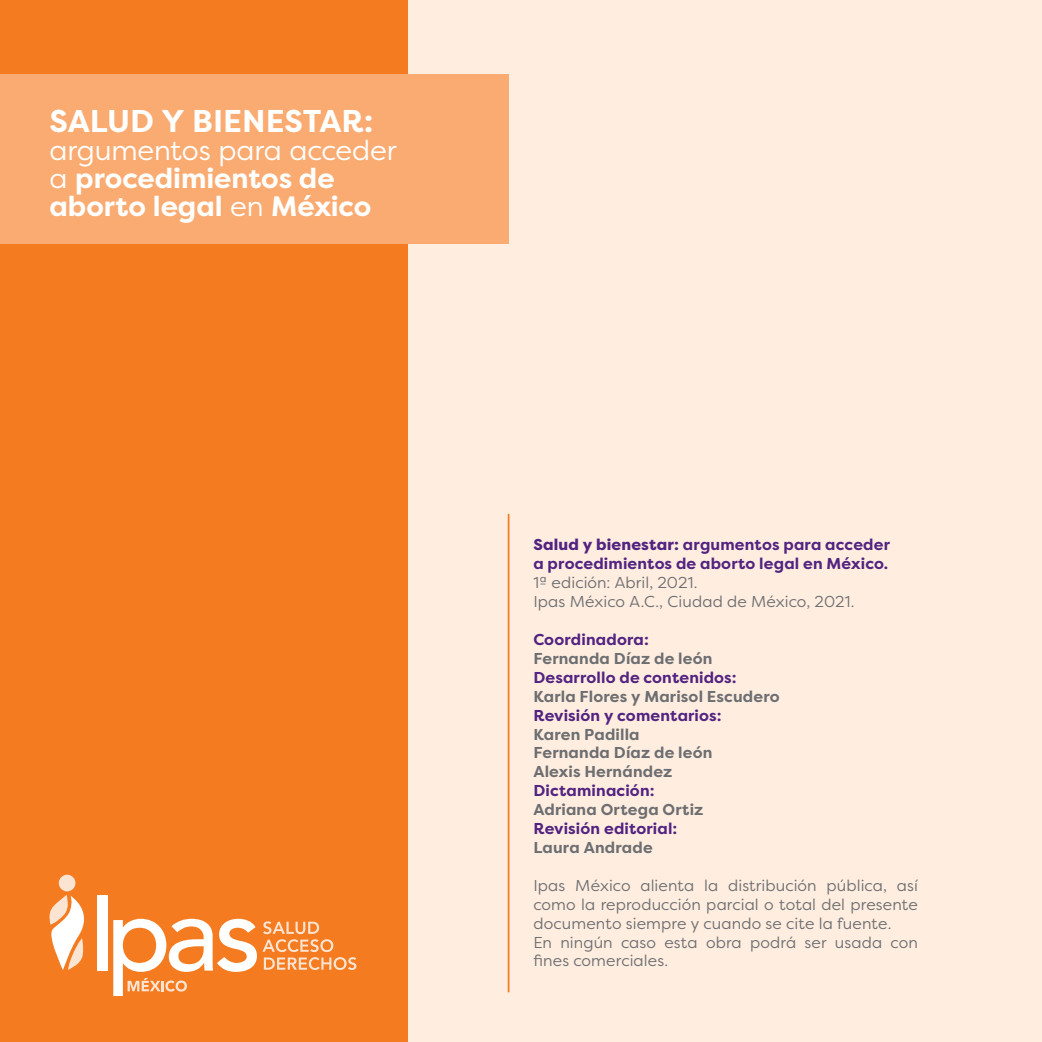
<style>
.page{position:relative;width:1042px;height:1042px;background:#ffeee0}
.page>*{position:absolute;margin:0;border:0;box-sizing:border-box;transform-origin:0 0}
.t1{font:700 31.5px "Filson Pro";letter-spacing:-.005em;color:#fff}
.t2{font:700 28px/28px "Filson Pro";color:#fff}
.t3{font:15.75px/18.9px "Filson Pro";letter-spacing:.01em;color:#6d6e71}
.t4{font:700 15.75px/18.9px "Filson Pro";letter-spacing:.01em;color:#522380}
.t5{font:700 15.75px/18.9px "Filson Pro";letter-spacing:.01em;color:#6d6e71}
.s1{font-weight:400}
.s2{font-weight:800}
</style>
<div class="page">
<div style="left:0;top:0;width:407px;height:1042px;background:#f47b20"></div>
<div style="left:0;top:74px;width:508px;height:170px;background:#faab71"></div>
<svg style="left:49px;top:895px;width:35px;height:75px"></svg>
<svg style="left:59px;top:874px;width:16px;height:17px"></svg>
<div style="left:97px;top:895px;width:10px;height:75px;background:#fff"></div>
<svg style="left:113px;top:919px;width:243px;height:77px"></svg>
<hr style="left:508px;top:514px;width:1px;height:478px;background:#f47b20">
<h1 class="t1" style="left:50px;top:101px;width:325px">SALUD Y BIENESTAR:</h1>
<h2 class="t2" style="left:50px;top:137px;width:348px"><span class="s1">argumentos para acceder a</span> procedimientos de aborto legal <span class="s1">en</span> México</h2>
<p class="t4" style="left:533px;top:536px;width:358px"><span class="s2">Salud y bienestar:</span> argumentos para acceder a procedimientos de aborto legal en México.</p>
<p class="t3" style="left:533px;top:573px;width:323px">1ª edición: Abril, 2021.<br>Ipas México A.C., Ciudad de México, 2021.</p>
<p class="t4" style="left:533px;top:630px;width:117px">Coordinadora:</p>
<p class="t5" style="left:533px;top:649px;width:181px">Fernanda Díaz de león</p>
<p class="t4" style="left:533px;top:668px;width:205px">Desarrollo de contenidos:</p>
<p class="t5" style="left:533px;top:687px;width:248px">Karla Flores y Marisol Escudero</p>
<p class="t4" style="left:533px;top:706px;width:190px">Revisión y comentarios:</p>
<p class="t5" style="left:533px;top:725px;width:181px">Karen Padilla<br>Fernanda Díaz de león<br>Alexis Hernández</p>
<p class="t4" style="left:533px;top:781px;width:123px">Dictaminación:</p>
<p class="t5" style="left:533px;top:800px;width:172px">Adriana Ortega Ortiz</p>
<p class="t4" style="left:533px;top:819px;width:145px">Revisión editorial:</p>
<p class="t5" style="left:533px;top:838px;width:121px">Laura Andrade</p>
<p class="t3" style="left:533px;top:875px;width:386px">Ipas México alienta la distribución pública, así como la reproducción parcial o total del presente documento siempre y cuando se cite la fuente.<br>En ningún caso esta obra podrá ser usada con fines comerciales.</p>
</div>
